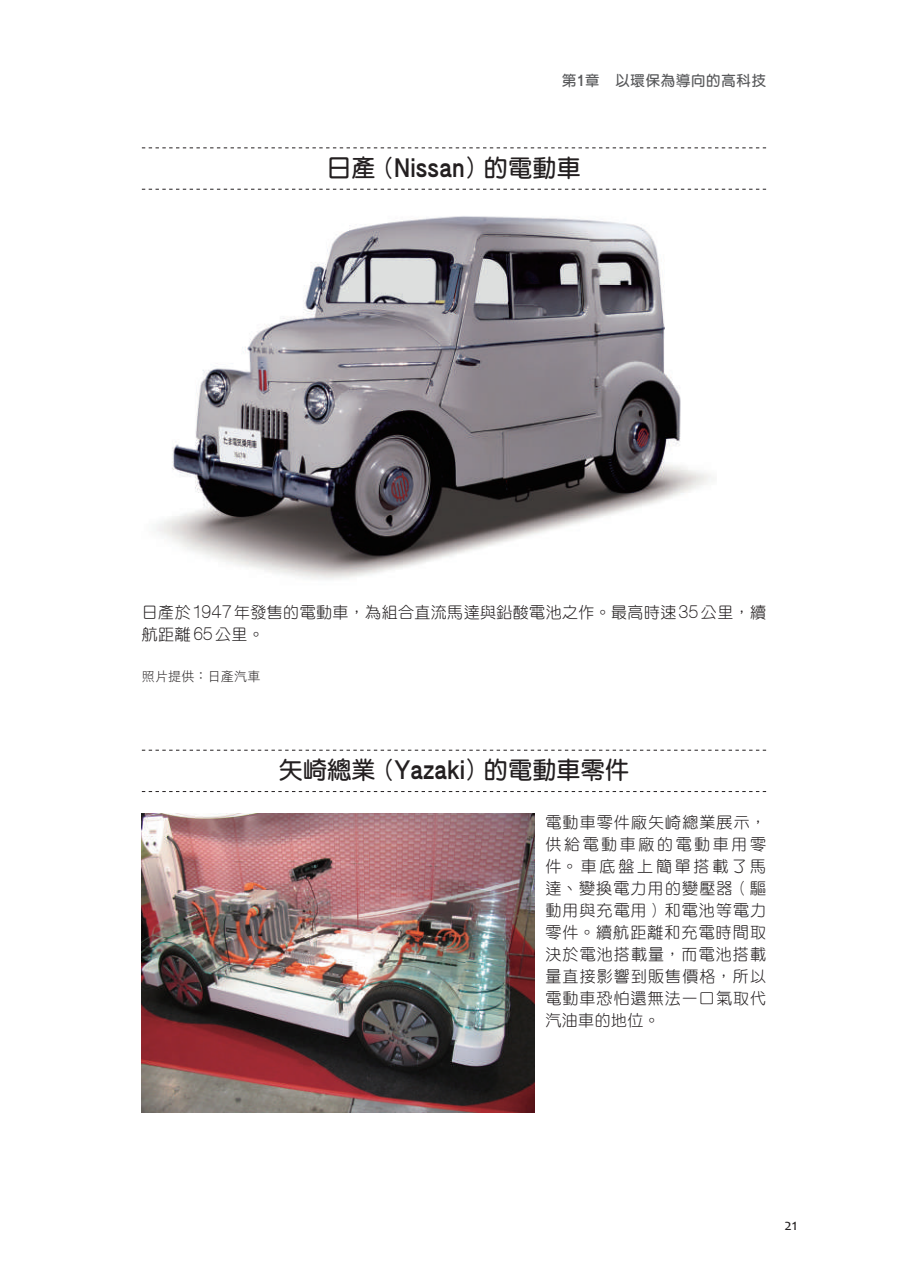
<style>
.page{position:relative;width:908px;height:1276px;background:#fff}
.page>*{position:absolute;margin:0;border:0;box-sizing:border-box;transform-origin:0 0}
.t1{font:700 24px "AR Yuan B5";letter-spacing:.01em;color:#231f20}
.t2{font:16px/22px "DF Yuan Std W3";letter-spacing:.065em;color:#231f20;text-align:justify}
.t3{font:16px/22px "DF Yuan Std W3";letter-spacing:.025em;color:#231f20}
.t4{font:16px "Candara";color:#231f20}
.t5{font:700 14.4px "AR Yuan B5";letter-spacing:.05em;color:#57585a}
.t6{font:13px "DF Hei Std W3";letter-spacing:.015em;color:#231f20}
.s1{font-family:"AR Gothic 1";font-weight:800}
.s2{font-family:"AR Gothic 1";font-weight:300}
</style>
<div class="page">
<svg style="left:142px;top:189px;width:623px;height:1px"></svg>
<svg style="left:142px;top:147px;width:623px;height:1px"></svg>
<svg style="left:142px;top:791px;width:623px;height:1px"></svg>
<svg style="left:142px;top:750px;width:623px;height:1px"></svg>
<img style="left:157px;top:216px;width:556px;height:364px">
<img style="left:142px;top:814px;width:392px;height:299px">
<p class="t5" style="left:561px;top:73px;width:205px">第<span class="s1">1</span>章　以環保為導向的高科技</p>
<h1 class="t1" style="left:327px;top:156px;width:255px">日產（<span class="s1">Nissan</span>）的電動車</h1>
<p class="t3" style="left:142px;top:601px;width:625px">日產於<span class="s2">1947</span>年發售的電動車，為組合直流馬達與鉛酸電池之作。最高時速<span class="s2">35</span>公里，續航距離<span class="s2">65</span>公里。</p>
<p class="t6" style="left:142px;top:669px;width:120px">照片提供：日產汽車</p>
<h1 class="t1" style="left:279px;top:758px;width:351px">矢崎總業（<span class="s1">Yazaki</span>）的電動車零件</h1>
<p class="t2" style="left:545px;top:810px;width:222px">電動車零件廠矢崎總業展示，供給電動車廠的電動車用零件。車底盤上簡單搭載了馬達、變換電力用的變壓器（驅動用與充電用）和電池等電力零件。續航距離和充電時間取決於電池搭載量，而電池搭載量直接影響到販售價格，所以電動車恐怕還無法一口氣取代汽油車的地位。</p>
<p class="t4" style="left:784px;top:1214px;width:14px">21</p>
</div>
